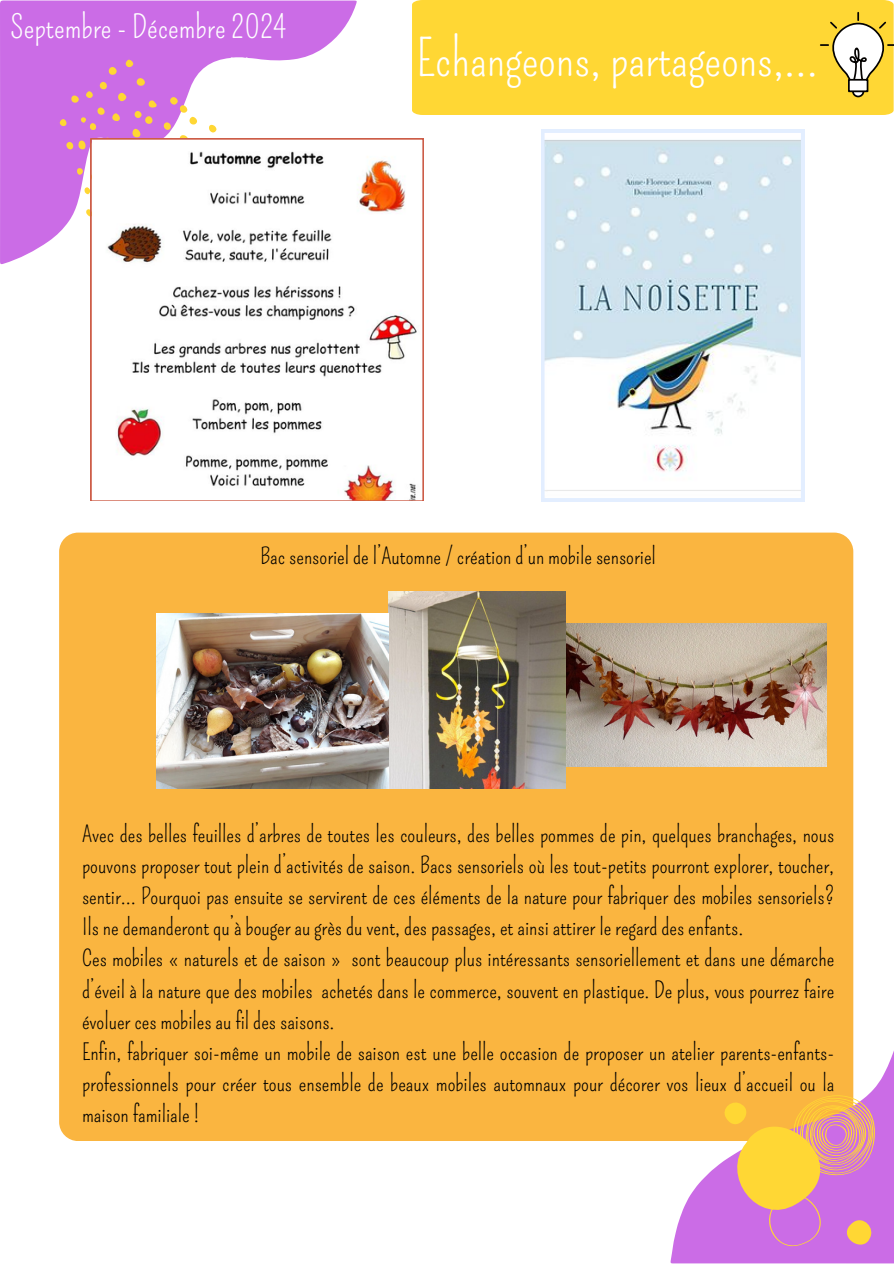
<style>
.page{position:relative;width:894px;height:1264px;background:#fff}
.page>*{position:absolute;margin:0;border:0;box-sizing:border-box;transform-origin:0 0}
.t1{font:49.8px "Pompiere";color:#fff}
.t2{font:31.35px "Pompiere";color:#fff}
.t3{font:22.35px/31.2px "Pompiere";color:#000;text-align:justify}
</style>
<div class="page">
<svg style="left:0;top:0;width:357px;height:265px;fill:#cb6ce6"></svg>
<svg style="left:60px;top:60px;width:170px;height:175px"></svg>
<div style="left:59px;top:532px;width:794px;height:609px;background:#fab540;border-radius:19px"></div>
<svg style="left:670px;top:983px;width:223px;height:279px"></svg>
<svg style="left:719px;top:1095px;width:156px;height:157px"></svg>
<svg style="left:91px;top:138px;width:332px;height:363px"></svg>
<svg style="left:541px;top:130px;width:263px;height:371px"></svg>
<img style="left:565px;top:623px;width:261px;height:143px">
<img style="left:388px;top:591px;width:177px;height:197px">
<img style="left:156px;top:614px;width:232px;height:174px">
<div style="left:412px;top:0;width:481px;height:115px;background:#ffd734"></div>
<svg style="left:804px;top:11px;width:89px;height:86px"></svg>
<div style="left:848px;top:80px;width:19px;height:11px;background:#fff"></div>
<div style="left:847px;top:79px;width:21px;height:13px;border:2px solid #040200"></div>
<p class="t2" style="left:11px;top:9px;width:277px">Septembre - Décembre 2024</p>
<p class="t1" style="left:416px;top:30px;width:403px">Echangeons, partageons,...</p>
<h1 class="t3" style="left:260px;top:541px;width:397px">Bac sensoriel de l’Automne / création d’un mobile sensoriel</h1>
<p class="t3" style="left:82px;top:818px;width:753px">Avec des belles feuilles d’arbres de toutes les couleurs, des belles pommes de pin, quelques branchages, nous pouvons proposer tout plein d’activités de saison. Bacs sensoriels où les tout-petits pourront explorer, toucher, sentir… Pourquoi pas ensuite se servirent de ces éléments de la nature pour fabriquer des mobiles sensoriels?<br>Ils ne demanderont qu’à bouger au grès du vent, des passages, et ainsi attirer le regard des enfants.</p>
<p class="t3" style="left:82px;top:943px;width:753px">Ces mobiles « naturels et de saison » sont beaucoup plus intéressants sensoriellement et dans une démarche d’éveil à la nature que des mobiles achetés dans le commerce, souvent en plastique. De plus, vous pourrez faire évoluer ces mobiles au fil des saisons.</p>
<p class="t3" style="left:82px;top:1036px;width:753px">Enfin, fabriquer soi-même un mobile de saison est une belle occasion de proposer un atelier parents-enfants&shy;professionnels pour créer tous ensemble de beaux mobiles automnaux pour décorer vos lieux d’accueil ou la maison familiale !</p>
</div>
